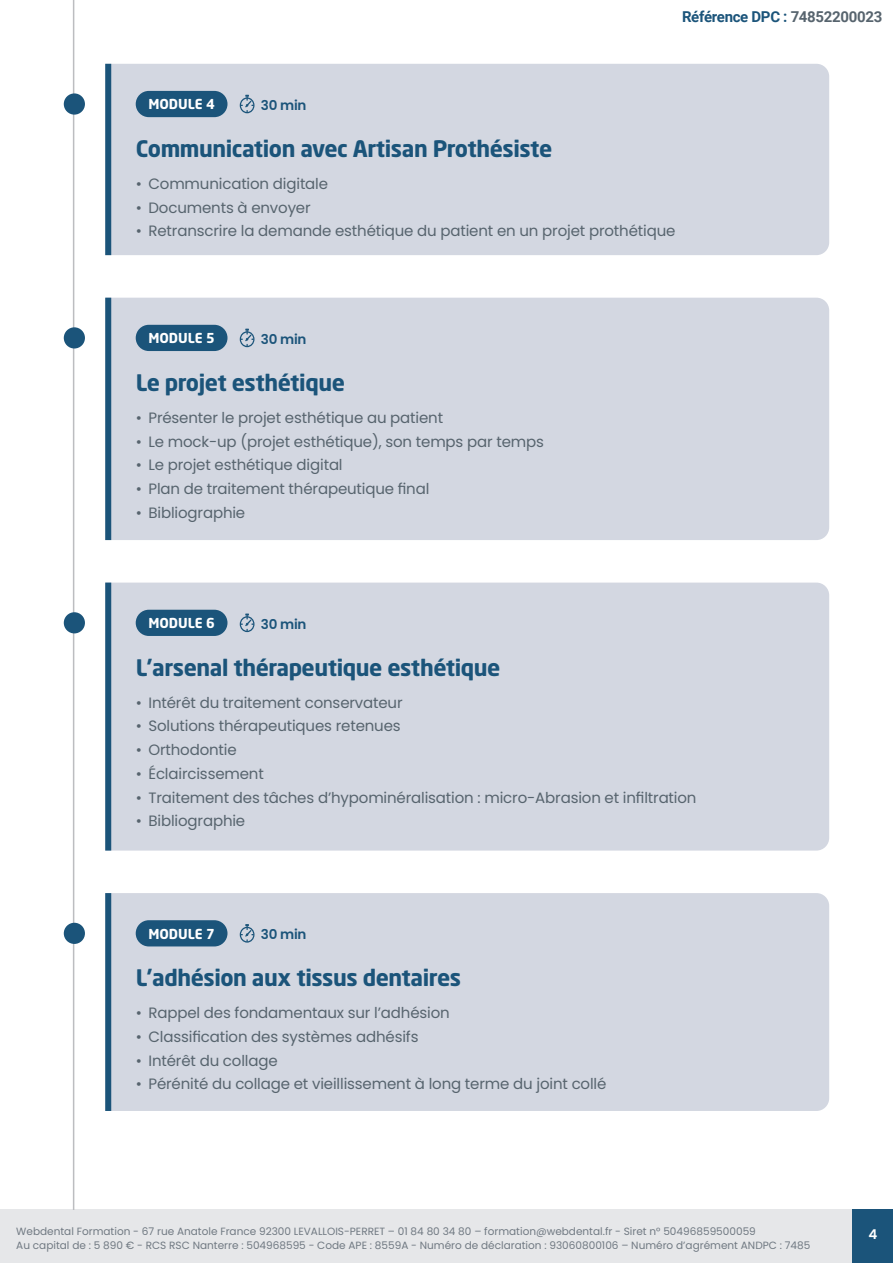
<style>
.page{position:relative;width:893px;height:1263px;background:#fff}
.page>*{position:absolute;margin:0;border:0;box-sizing:border-box;transform-origin:0 0}
.t1{font:700 22.5px "Neo Sans Std";letter-spacing:-.02em;color:#1b547a}
.t2{font:15px "Poppins";letter-spacing:-.01em;color:#57646e}
.t3{font:700 15px "Roboto";letter-spacing:-.02em;color:#1b547a}
.t4{font:700 13.5px "Neo Sans Std";color:#fff}
.t5{font:600 13.5px "Poppins";letter-spacing:-.02em;color:#1b547a}
.t6{font:600 13.5px "Poppins";color:#fff}
.t7{font:10.5px/13.5px "Poppins";color:#707982}
.s1{color:#57646e}
</style>
<div class="page">
<div style="left:0;top:1210px;width:893px;height:53px;background:#e6e7e9"></div>
<div style="left:853px;top:1210px;width:40px;height:53px;background:#1b547a"></div>
<hr style="left:73px;top:0;width:1px;height:1210px;background:#bcbdc0">
<div style="left:64px;top:327px;width:21px;height:21px;background:#1b547a;border-radius:50%"></div>
<div style="left:111px;top:298px;width:718px;height:242px;background:#d3d7e1"></div>
<div style="left:105px;top:298px;width:6px;height:242px;background:#1b547a"></div>
<svg style="left:240px;top:329px;width:14px;height:18px"></svg>
<div style="left:136px;top:325px;width:91px;height:26px;background:#1b547a;border-radius:13px"></div>
<div style="left:64px;top:612px;width:21px;height:21px;background:#1b547a;border-radius:50%"></div>
<div style="left:111px;top:583px;width:718px;height:267px;background:#d3d7e1"></div>
<div style="left:105px;top:583px;width:6px;height:267px;background:#1b547a"></div>
<svg style="left:240px;top:613px;width:14px;height:19px"></svg>
<div style="left:136px;top:610px;width:91px;height:26px;background:#1b547a;border-radius:13px"></div>
<div style="left:64px;top:923px;width:21px;height:21px;background:#1b547a;border-radius:50%"></div>
<div style="left:111px;top:893px;width:718px;height:218px;background:#d3d7e1"></div>
<div style="left:105px;top:893px;width:6px;height:218px;background:#1b547a"></div>
<svg style="left:240px;top:924px;width:14px;height:19px"></svg>
<div style="left:136px;top:920px;width:91px;height:26px;background:#1b547a;border-radius:13px"></div>
<div style="left:64px;top:93px;width:21px;height:22px;background:#1b547a;border-radius:50%"></div>
<div style="left:111px;top:64px;width:718px;height:191px;background:#d3d7e1"></div>
<div style="left:105px;top:64px;width:6px;height:191px;background:#1b547a"></div>
<svg style="left:240px;top:95px;width:14px;height:18px"></svg>
<div style="left:136px;top:91px;width:91px;height:26px;background:#1b547a;border-radius:13px"></div>
<p class="t3" style="left:682px;top:6px;width:202px">Référence DPC : <span class="s1">74852200023</span></p>
<p class="t4" style="left:148px;top:96px;width:68px">MODULE 4</p>
<p class="t5" style="left:261px;top:97px;width:47px">30 min</p>
<h1 class="t1" style="left:136px;top:134px;width:418px">Communication avec Artisan Prothésiste</h1>
<p class="t2" style="left:136px;top:175px;width:194px">• Communication digitale</p>
<p class="t2" style="left:136px;top:199px;width:177px">• Documents à envoyer</p>
<p class="t2" style="left:136px;top:222px;width:541px">• Retranscrire la demande esthétique du patient en un projet prothétique</p>
<p class="t4" style="left:148px;top:329px;width:68px">MODULE 5</p>
<p class="t5" style="left:261px;top:331px;width:47px">30 min</p>
<h1 class="t1" style="left:136px;top:368px;width:211px">Le projet esthétique</h1>
<p class="t2" style="left:136px;top:409px;width:309px">• Présenter le projet esthétique au patient</p>
<p class="t2" style="left:136px;top:433px;width:410px">• Le mock-up (projet esthétique), son temps par temps</p>
<p class="t2" style="left:136px;top:456px;width:208px">• Le projet esthétique digital</p>
<p class="t2" style="left:136px;top:480px;width:295px">• Plan de traitement thérapeutique final</p>
<p class="t2" style="left:136px;top:504px;width:111px">• Bibliographie</p>
<p class="t4" style="left:148px;top:614px;width:68px">MODULE 6</p>
<p class="t5" style="left:261px;top:616px;width:47px">30 min</p>
<h1 class="t1" style="left:136px;top:653px;width:366px">L’arsenal thérapeutique esthétique</h1>
<p class="t2" style="left:136px;top:694px;width:268px">• Intérêt du traitement conservateur</p>
<p class="t2" style="left:136px;top:717px;width:266px">• Solutions thérapeutiques retenues</p>
<p class="t2" style="left:136px;top:741px;width:103px">• Orthodontie</p>
<p class="t2" style="left:136px;top:765px;width:130px">• Éclaircissement</p>
<p class="t2" style="left:136px;top:789px;width:562px">• Traitement des tâches d’hypominéralisation : micro-Abrasion et infiltration</p>
<p class="t2" style="left:136px;top:812px;width:111px">• Bibliographie</p>
<p class="t4" style="left:148px;top:925px;width:68px">MODULE 7</p>
<p class="t5" style="left:261px;top:927px;width:47px">30 min</p>
<h1 class="t1" style="left:136px;top:963px;width:327px">L’adhésion aux tissus dentaires</h1>
<p class="t2" style="left:136px;top:1004px;width:316px">• Rappel des fondamentaux sur l’adhésion</p>
<p class="t2" style="left:136px;top:1028px;width:284px">• Classification des systèmes adhésifs</p>
<p class="t2" style="left:136px;top:1052px;width:144px">• Intérêt du collage</p>
<p class="t2" style="left:136px;top:1075px;width:472px">• Pérénité du collage et vieillissement à long terme du joint collé</p>
<p class="t7" style="left:16px;top:1225px;width:795px">Webdental Formation - 67 rue Anatole France 92300 LEVALLOIS-PERRET – 01 84 80 34 80 – formation@webdental.fr - Siret n° 50496859500059<br>Au capital de : 5 890 € - RCS RSC Nanterre : 504968595 - Code APE : 8559A - Numéro de déclaration : 93060800106 – Numéro d’agrément ANDPC : 7485</p>
<p class="t6" style="left:868px;top:1227px;width:10px">4</p>
</div>
